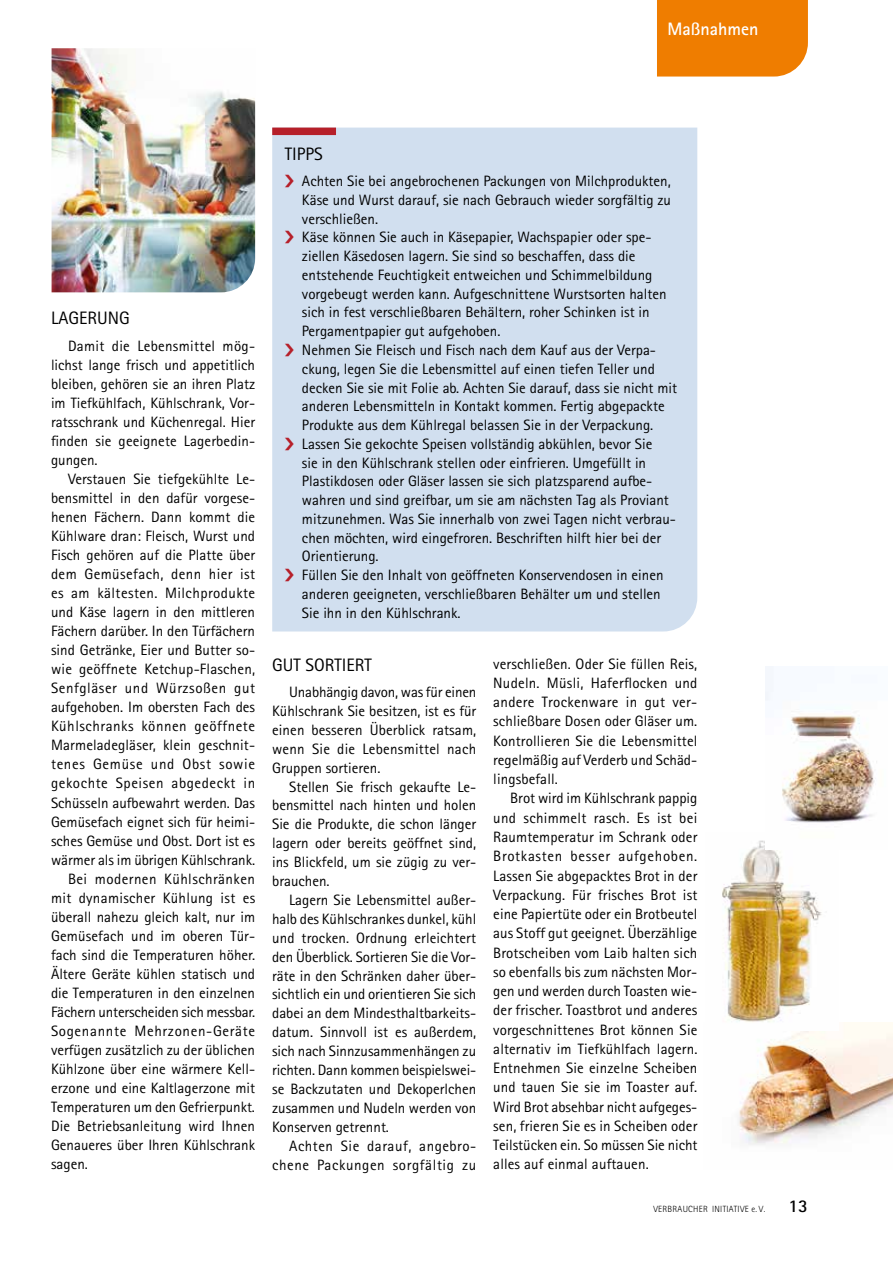
<style>
.page{position:relative;width:893px;height:1263px;background:#fff}
.page>*{position:absolute;margin:0;border:0;box-sizing:border-box;transform-origin:0 0}
.t1{font:18px "Rotis Sans Serif";color:#000}
.t2{font:700 18px "Rotis Sans Serif";color:#fff}
.t3{font:700 18px "Rotis Sans Serif";color:#000}
.t4{font:15px/19.2px "Rotis Sans Serif";color:#000;text-align:justify}
.t5{font:15px/18.9px "Rotis Sans Serif";letter-spacing:.04em;color:#000;text-align:right}
.t6{font:15px "Rotis Sans Serif";letter-spacing:.035em;color:#000}
.t7{font:15px "Rotis Sans Serif";letter-spacing:.03em;color:#000}
.t8{font:15px "Rotis Sans Serif";letter-spacing:.045em;color:#000}
.t9{font:15px "Rotis Sans Serif";letter-spacing:.02em;color:#000}
.t10{font:15px "Rotis Sans Serif";letter-spacing:.025em;color:#000}
.t11{font:300 9px "Rotis Sans Serif";letter-spacing:.03em;color:#000}
</style>
<div class="page">
<img style="left:738px;top:1022px;width:155px;height:123px">
<div style="left:657px;top:0;width:151px;height:77px;background:#ef7d00"></div>
<div style="left:272px;top:128px;width:425px;height:503px;background:#d1dfef"></div>
<div style="left:272px;top:128px;width:64px;height:7px;background:#b61f29"></div>
<img style="left:52px;top:48px;width:203px;height:244px">
<img style="left:722px;top:840px;width:116px;height:190px">
<img style="left:765px;top:666px;width:112px;height:184px">
<svg style="left:285px;top:175px;width:9px;height:12px"></svg>
<svg style="left:285px;top:231px;width:9px;height:13px"></svg>
<svg style="left:285px;top:344px;width:9px;height:12px"></svg>
<svg style="left:285px;top:437px;width:9px;height:13px"></svg>
<svg style="left:285px;top:569px;width:9px;height:12px"></svg>
<p class="t2" style="left:668px;top:18px;width:93px">Maßnahmen</p>
<p class="t1" style="left:51px;top:307px;width:80px">LAGERUNG</p>
<p class="t4" style="left:51px;top:336px;width:206px;text-indent:17px">Damit die Lebensmittel mög&shy;lichst lange frisch und appetitlich bleiben, gehören sie an ihren Platz im Tiefkühlfach, Kühlschrank, Vor&shy;ratsschrank und Küchenregal. Hier finden sie geeignete Lagerbedin&shy;gungen.</p>
<p class="t4" style="left:68px;top:469px;width:189px">Verstauen Sie tiefgekühlte Le-</p>
<p class="t4" style="left:51px;top:488px;width:206px">bensmittel in den dafür vorgese-</p>
<p class="t4" style="left:51px;top:507px;width:206px">henen Fächern. Dann kommt die</p>
<p class="t4" style="left:51px;top:526px;width:206px">Kühlware dran: Fleisch, Wurst und</p>
<p class="t4" style="left:51px;top:545px;width:206px">Fisch gehören auf die Platte über</p>
<p class="t10" style="left:51px;top:565px;width:206px">dem Gemüsefach, denn hier ist</p>
<p class="t7" style="left:51px;top:584px;width:206px">es am kältesten. Milchprodukte</p>
<p class="t4" style="left:51px;top:602px;width:206px">und Käse lagern in den mittleren</p>
<p class="t4" style="left:51px;top:621px;width:206px">Fächern darüber. In den Türfächern</p>
<p class="t4" style="left:51px;top:640px;width:206px">sind Getränke, Eier und Butter so-</p>
<p class="t4" style="left:51px;top:659px;width:206px">wie geöffnete Ketchup-Flaschen,</p>
<p class="t5" style="left:51px;top:679px;width:206px">Senfgläser und Würzsoßen gut</p>
<p class="t4" style="left:51px;top:697px;width:206px">aufgehoben. Im obersten Fach des</p>
<p class="t6" style="left:51px;top:717px;width:205px">Kühlschranks können geöffnete</p>
<p class="t4" style="left:51px;top:736px;width:206px">Marmeladegläser, klein geschnit-</p>
<p class="t8" style="left:51px;top:755px;width:206px">tenes Gemüse und Obst sowie</p>
<p class="t6" style="left:51px;top:774px;width:206px">gekochte Speisen abgedeckt in</p>
<p class="t4" style="left:51px;top:793px;width:206px">Schüsseln aufbewahrt werden. Das</p>
<p class="t4" style="left:51px;top:812px;width:206px">Gemüsefach eignet sich für heimi-</p>
<p class="t4" style="left:51px;top:831px;width:206px">sches Gemüse und Obst. Dort ist es</p>
<p class="t4" style="left:51px;top:850px;width:206px">wärmer als im übrigen Kühlschrank.</p>
<p class="t7" style="left:68px;top:870px;width:188px">Bei modernen Kühlschränken</p>
<p class="t9" style="left:51px;top:889px;width:206px">mit dynamischer Kühlung ist es</p>
<p class="t4" style="left:51px;top:907px;width:206px">überall nahezu gleich kalt, nur im</p>
<p class="t4" style="left:51px;top:926px;width:206px">Gemüsefach und im oberen Tür-</p>
<p class="t4" style="left:51px;top:945px;width:206px">fach sind die Temperaturen höher.</p>
<p class="t4" style="left:51px;top:964px;width:206px">Ältere Geräte kühlen statisch und</p>
<p class="t4" style="left:51px;top:983px;width:206px">die Temperaturen in den einzelnen</p>
<p class="t4" style="left:51px;top:1002px;width:206px">Fächern unterscheiden sich messbar.</p>
<p class="t8" style="left:51px;top:1022px;width:206px">Sogenannte Mehrzonen-Geräte</p>
<p class="t4" style="left:51px;top:1040px;width:206px">verfügen zusätzlich zu der üblichen</p>
<p class="t4" style="left:51px;top:1059px;width:206px">Kühlzone über eine wärmere Kell-</p>
<p class="t4" style="left:51px;top:1078px;width:206px">erzone und eine Kaltlagerzone mit</p>
<p class="t4" style="left:51px;top:1097px;width:206px">Temperaturen um den Gefrierpunkt.</p>
<p class="t4" style="left:51px;top:1116px;width:205px">Die Betriebsanleitung wird Ihnen</p>
<p class="t4" style="left:51px;top:1135px;width:206px">Genaueres über Ihren Kühlschrank</p>
<p class="t4" style="left:51px;top:1154px;width:38px">sagen.</p>
<p class="t1" style="left:285px;top:143px;width:39px">TIPPS</p>
<p class="t4" style="left:302px;top:172px;width:377px;line-height:18.8px;text-align:left">Achten Sie bei angebrochenen Packungen von Milchprodukten, Käse und Wurst darauf, sie nach Gebrauch wieder sorgfältig zu verschließen.<br>Käse können Sie auch in Käsepapier, Wachspapier oder spe&shy;ziellen Käsedosen lagern. Sie sind so beschaffen, dass die entstehende Feuchtigkeit entweichen und Schimmelbildung vorgebeugt werden kann. Aufgeschnittene Wurstsorten halten sich in fest verschließbaren Behältern, roher Schinken ist in Pergamentpapier gut aufgehoben.<br>Nehmen Sie Fleisch und Fisch nach dem Kauf aus der Verpa&shy;ckung, legen Sie die Lebensmittel auf einen tiefen Teller und decken Sie sie mit Folie ab. Achten Sie darauf, dass sie nicht mit anderen Lebensmitteln in Kontakt kommen. Fertig abgepackte Produkte aus dem Kühlregal belassen Sie in der Verpackung.<br>Lassen Sie gekochte Speisen vollständig abkühlen, bevor Sie<br>sie in den Kühlschrank stellen oder einfrieren. Umgefüllt in Plastikdosen oder Gläser lassen sie sich platzsparend aufbe&shy;wahren und sind greifbar, um sie am nächsten Tag als Proviant mitzunehmen. Was Sie innerhalb von zwei Tagen nicht verbrau&shy;chen möchten, wird eingefroren. Beschriften hilft hier bei der Orientierung.<br>Füllen Sie den Inhalt von geöffneten Konservendosen in einen anderen geeigneten, verschließbaren Behälter um und stellen Sie ihn in den Kühlschrank.</p>
<p class="t1" style="left:272px;top:654px;width:101px">GUT SORTIERT</p>
<p class="t4" style="left:272px;top:682px;width:206px;text-indent:17px">Unabhängig davon, was für einen Kühlschrank Sie besitzen, ist es für einen besseren Überblick ratsam, wenn Sie die Lebensmittel nach Gruppen sortieren.</p>
<p class="t4" style="left:272px;top:777px;width:206px;text-indent:17px">Stellen Sie frisch gekaufte Le&shy;bensmittel nach hinten und holen Sie die Produkte, die schon länger lagern oder bereits geöffnet sind, ins Blickfeld, um sie zügig zu ver&shy;brauchen.</p>
<p class="t4" style="left:272px;top:890px;width:206px;text-indent:17px">Lagern Sie Lebensmittel außer&shy;halb des Kühlschrankes dunkel, kühl und trocken. Ordnung erleichtert den Überblick. Sortieren Sie die Vor&shy;räte in den Schränken daher über&shy;sichtlich ein und orientieren Sie sich dabei an dem Mindesthaltbarkeits&shy;datum. Sinnvoll ist es außerdem, sich nach Sinnzusammenhängen zu richten. Dann kommen beispielswei&shy;se Backzutaten und Dekoperlchen zusammen und Nudeln werden von Konserven getrennt.</p>
<p class="t5" style="left:272px;top:1136px;width:206px">Achten Sie darauf, angebro&shy;chene Packungen sorgfältig zu</p>
<p class="t4" style="left:493px;top:654px;width:206px">verschließen. Oder Sie füllen Reis, Nudeln. Müsli, Haferflocken und andere Trockenware in gut ver&shy;schließbare Dosen oder Gläser um.<br>Kontrollieren Sie die Lebensmittel regelmäßig auf Verderb und Schäd&shy;lingsbefall.</p>
<p class="t4" style="left:493px;top:789px;width:206px;text-indent:17px">Brot wird im Kühlschrank pappig und schimmelt rasch. Es ist bei Raumtemperatur im Schrank oder Brotkasten besser aufgehoben.<br>Lassen Sie abgepacktes Brot in der Verpackung. Für frisches Brot ist eine Papiertüte oder ein Brotbeutel aus Stoff gut geeignet. Überzählige Brotscheiben vom Laib halten sich so ebenfalls bis zum nächsten Mor&shy;gen und werden durch Toasten wie&shy;der frischer. Toastbrot und anderes vorgeschnittenes Brot können Sie alternativ im Tiefkühlfach lagern.<br>Entnehmen Sie einzelne Scheiben und tauen Sie sie im Toaster auf.<br>Wird Brot absehbar nicht aufgeges&shy;sen, frieren Sie es in Scheiben oder Teilstücken ein. So müssen Sie nicht alles auf einmal auftauen.</p>
<p class="t11" style="left:653px;top:1203px;width:114px">VERBRAUCHER INITIATIVE e. V.</p>
<p class="t3" style="left:789px;top:1195px;width:21px">13</p>
</div>
